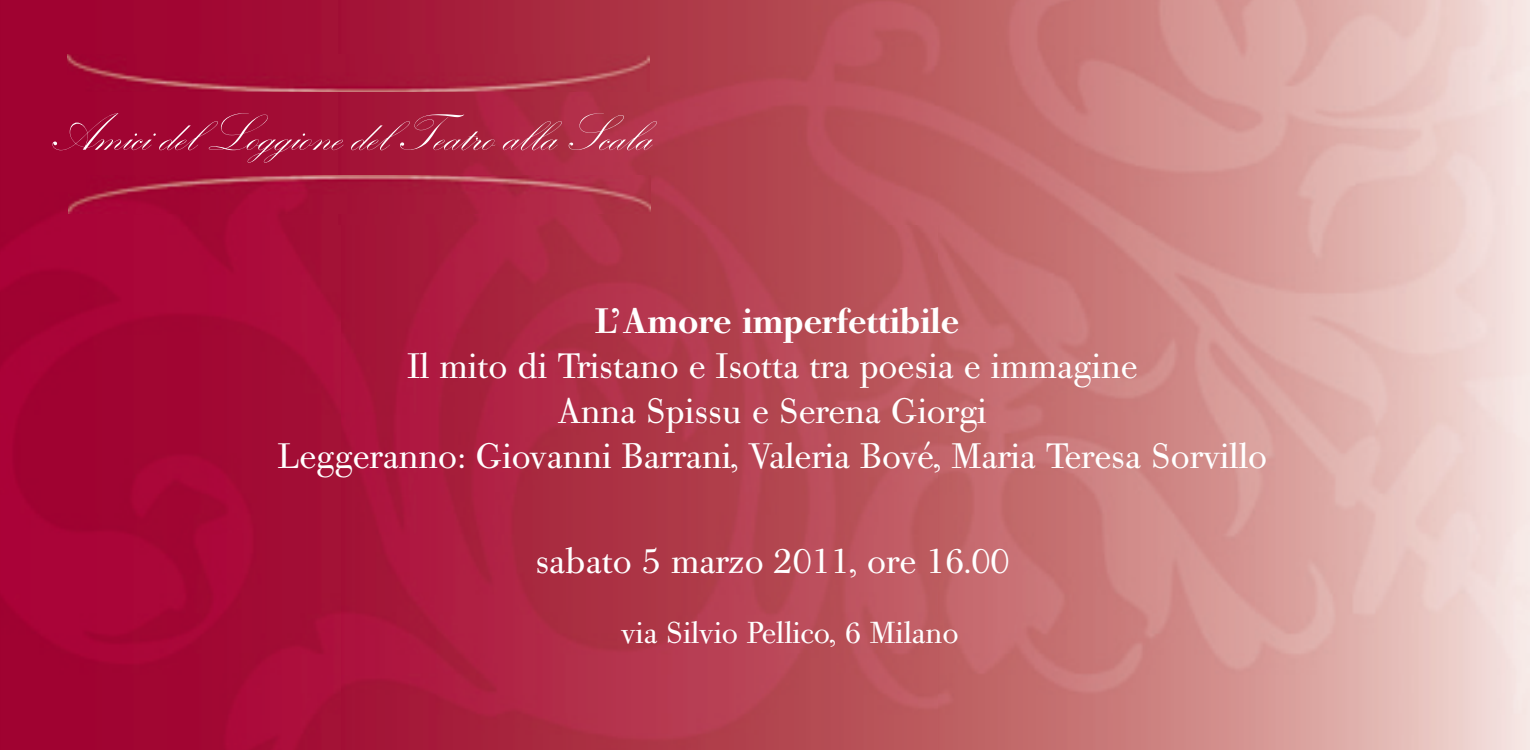
<style>
.page{position:relative;width:1530px;height:750px;background:#fff}
.page>*{position:absolute;margin:0;border:0;box-sizing:border-box;transform-origin:0 0}
.t1{font:53.5px "Kunstler Script";color:#fff}
.t2{font:35px/45px "Bodoni Old Face BE";color:#fff;text-align:center}
.t3{font:500 35px "Bodoni Old Face BE";color:#fff}
.t4{font:30px "Bodoni Old Face BE";color:#fff}
</style>
<div class="page">
<img style="left:0;top:0;width:1530px;height:750px">
<img style="left:67px;top:54px;width:583px;height:38px">
<img style="left:68px;top:176px;width:582px;height:37px">
<h1 class="t1" style="left:51px;top:106px;width:601px">Amici del Loggione del Teatro alla Scala</h1>
<p class="t3" style="left:595px;top:307px;width:365px">L’Amore imperfettibile</p>
<p class="t2" style="left:278px;top:348px;width:991px">Il mito di Tristano e Isotta tra poesia e immagine<br>Anna Spissu e Serena Giorgi<br>Leggeranno: Giovanni Barrani, Valeria Bové, Maria Teresa Sorvillo</p>
<p class="t2" style="left:535px;top:543px;width:476px">sabato 5 marzo 2011, ore 16.00</p>
<p class="t4" style="left:621px;top:621px;width:339px">via Silvio Pellico, 6 Milano</p>
</div>
